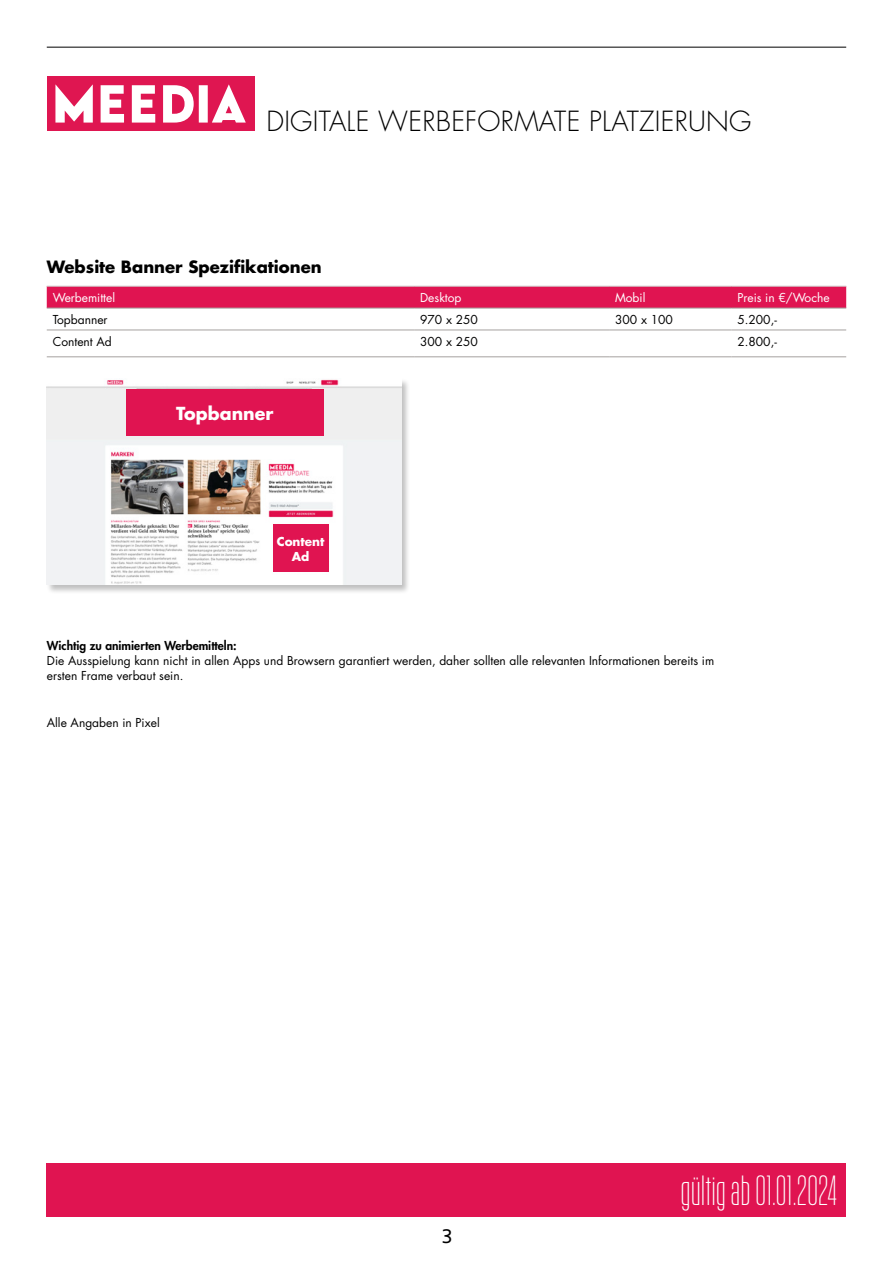
<style>
.page{position:relative;width:893px;height:1263px;background:#fff}
.page>*{position:absolute;margin:0;border:0;box-sizing:border-box;transform-origin:0 0}
.t1{font:200 40.5px "Kommissar X Cond";letter-spacing:.03em;color:#fff}
.t2{font:300 27px "Futura Std";letter-spacing:.01em;color:#000}
.t3{font:19.5px "Core Sans NR45";color:#000}
.t4{font:700 17.55px "Futura Std";color:#fff}
.t5{font:700 16.5px "Futura Std";color:#000}
.t6{font:12px/14.9px "Futura Std";color:#000}
.t7{font:12px "Futura Std";color:#fff}
.t8{font:800 12px "Futura Std";color:#000}
.t9{font:700 12px/14.4px "Futura Std";color:#fff;text-align:center}
</style>
<div class="page">
<div style="left:47px;top:1163px;width:799px;height:53px;background:#e01451"></div>
<hr style="left:47px;top:47px;width:799px;height:1px;background:#000">
<div style="left:47px;top:77px;width:208px;height:54px;background:#df1651"></div>
<svg style="left:55px;top:85px;width:191px;height:38px"></svg>
<div style="left:47px;top:287px;width:799px;height:21px;background:#e01451"></div>
<hr style="left:47px;top:286px;width:367px;height:1px;background:#d1cecd">
<hr style="left:414px;top:286px;width:195px;height:1px;background:#d1cecd">
<hr style="left:609px;top:286px;width:122px;height:1px;background:#d1cecd">
<hr style="left:731px;top:286px;width:115px;height:1px;background:#d1cecd">
<hr style="left:47px;top:308px;width:367px;height:1px;background:#a5a19f">
<hr style="left:414px;top:308px;width:195px;height:1px;background:#a5a19f">
<hr style="left:609px;top:308px;width:122px;height:1px;background:#a5a19f">
<hr style="left:731px;top:308px;width:115px;height:1px;background:#a5a19f">
<hr style="left:47px;top:330px;width:367px;height:1px;background:#a5a19f">
<hr style="left:414px;top:330px;width:195px;height:1px;background:#a5a19f">
<hr style="left:609px;top:330px;width:122px;height:1px;background:#a5a19f">
<hr style="left:731px;top:330px;width:115px;height:1px;background:#a5a19f">
<hr style="left:47px;top:357px;width:367px;height:1px;background:#a5a19f">
<hr style="left:414px;top:357px;width:195px;height:1px;background:#a5a19f">
<hr style="left:609px;top:357px;width:122px;height:1px;background:#a5a19f">
<hr style="left:731px;top:357px;width:115px;height:1px;background:#a5a19f">
<div style="left:46px;top:378px;width:364px;height:216px;background:#000;opacity:.25"></div>
<img style="left:47px;top:379px;width:354px;height:206px">
<div style="left:126px;top:390px;width:198px;height:46px;background:#e01451"></div>
<div style="left:273px;top:525px;width:55px;height:47px;background:#e01451"></div>
<h2 class="t2" style="left:266px;top:105px;width:487px">DIGITALE WERBEFORMATE PLATZIERUNG</h2>
<h3 class="t5" style="left:47px;top:256px;width:276px">Website Banner Spezifikationen</h3>
<p class="t7" style="left:53px;top:290px;width:64px">Werbemittel</p>
<p class="t7" style="left:420px;top:290px;width:43px">Desktop</p>
<p class="t7" style="left:615px;top:290px;width:32px">Mobil</p>
<p class="t7" style="left:737px;top:290px;width:94px">Preis in €/Woche</p>
<p class="t6" style="left:53px;top:312px;width:56px">Topbanner</p>
<p class="t6" style="left:420px;top:312px;width:59px">970 x 250</p>
<p class="t6" style="left:615px;top:312px;width:59px">300 x 100</p>
<p class="t6" style="left:737px;top:312px;width:41px">5.200,-</p>
<p class="t6" style="left:53px;top:334px;width:61px">Content Ad</p>
<p class="t6" style="left:420px;top:334px;width:59px">300 x 250</p>
<p class="t6" style="left:737px;top:334px;width:41px">2.800,-</p>
<h3 class="t4" style="left:176px;top:402px;width:99px">Topbanner</h3>
<p class="t9" style="left:277px;top:534px;width:49px">Content<br>Ad</p>
<p class="t8" style="left:47px;top:638px;width:191px">Wichtig zu animierten Werbemitteln:</p>
<p class="t6" style="left:47px;top:653px;width:669px">Die Ausspielung kann nicht in allen Apps und Browsern garantiert werden, daher sollten alle relevanten Informationen bereits im ersten Frame verbaut sein.</p>
<p class="t6" style="left:47px;top:715px;width:114px">Alle Angaben in Pixel</p>
<h3 class="t3" style="left:442px;top:1223px;width:13px">3</h3>
<h1 class="t1" style="left:681px;top:1167px;width:157px">gültig ab 01.01.2024</h1>
</div>
